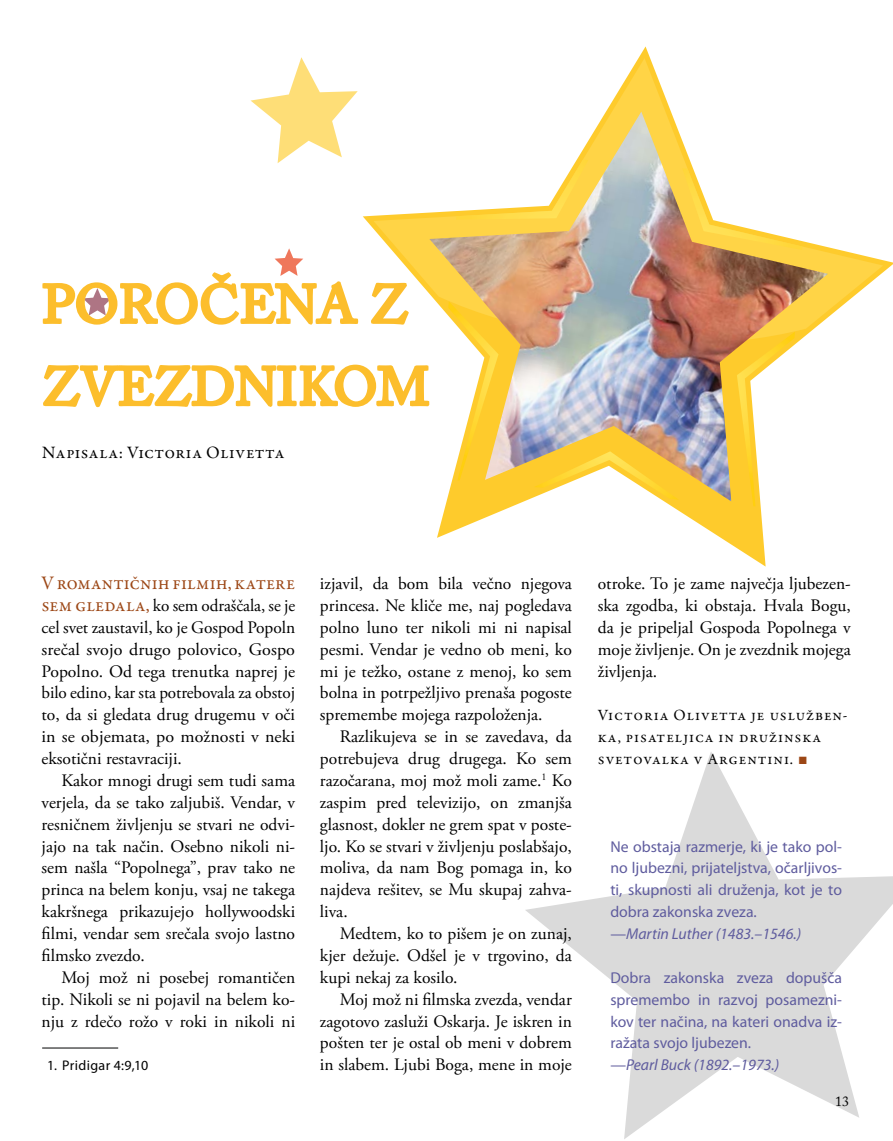
<style>
.page{position:relative;width:893px;height:1141px;background:#fff}
.page>*{position:absolute;margin:0;border:0;box-sizing:border-box;transform-origin:0 0}
.t1{font:52.5px/82.2px "Adobe Caslon Pro";letter-spacing:.015em;color:#fcbe2c}
.t2{font:19.25px "Garamond Premr Pro";letter-spacing:.01em;color:#9c4716}
.t3{font:17.5px/21.9px "Adobe Garamond Pro";color:#000;text-align:justify}
.t4{font:17.5px "Garamond Premr Pro";letter-spacing:.025em;color:#000}
.t5{font:15.75px/21.9px "Myriad Pro";color:#5f5c9e}
.t6{font:15.75px/21.9px "Garamond Premr Pro";letter-spacing:.06em;color:#000}
.t7{font:14px "Myriad Pro";letter-spacing:.025em;color:#000}
.t8{font:14px "Adobe Caslon Pro";color:#000}
.s1{font-family:"Garamond Premr Pro";font-size:19.25px;color:#9c4716}
.s2{font-family:"Arial";color:#9c4716}
.s3{font-style:italic}
</style>
<div class="page">
<svg style="left:363px;top:46px;width:530px;height:521px"></svg>
<svg style="left:373px;top:58px;width:510px;height:283px"></svg>
<svg style="left:737px;top:501px;width:60px;height:5px"></svg>
<svg style="left:525px;top:752px;width:368px;height:387px"></svg>
<svg style="left:251px;top:57px;width:107px;height:106px"></svg>
<img style="left:429px;top:112px;width:399px;height:389px">
<svg style="left:42px;top:248px;width:389px;height:161px"></svg>
<hr style="left:42px;top:1048px;width:76px;height:1px;background:#010202">
<h1 class="t1" style="left:43px;top:263px;width:388px">POROČENA Z<br>ZVEZDNIKOM</h1>
<p class="t4" style="left:42px;top:442px;width:244px">Napisala: Victoria Olivetta</p>
<p class="t2" style="left:42px;top:571px;width:255px">V romantičnih filmih, katere</p>
<p class="t3" style="left:42px;top:595px;width:255px"><span class="s1">sem gledala,</span> ko sem odraščala, se je cel svet zaustavil, ko je Gospod Popoln srečal svojo drugo polovico, Gospo Popolno. Od tega trenutka naprej je bilo edino, kar sta potrebovala za obstoj to, da si gledata drug drugemu v oči in se objemata, po možnosti v neki eksotični restavraciji.</p>
<p class="t3" style="left:42px;top:770px;width:255px;text-indent:20px">Kakor mnogi drugi sem tudi sama verjela, da se tako zaljubiš. Vendar, v resničnem življenju se stvari ne odvi&shy;jajo na tak način. Osebno nikoli ni&shy;sem našla “Popolnega”, prav tako ne princa na belem konju, vsaj ne takega kakršnega prikazujejo hollywoodski filmi, vendar sem srečala svojo lastno filmsko zvezdo.</p>
<p class="t3" style="left:42px;top:967px;width:255px;text-indent:20px">Moj mož ni posebej romantičen tip. Nikoli se ni pojavil na belem ko&shy;nju z rdečo rožo v roki in nikoli ni</p>
<p class="t7" style="left:47px;top:1057px;width:103px">1. Pridigar 4:9,10</p>
<p class="t3" style="left:320px;top:573px;width:253px">izjavil, da bom bila večno njegova princesa. Ne kliče me, naj pogledava polno luno ter nikoli mi ni napisal pesmi. Vendar je vedno ob meni, ko mi je težko, ostane z menoj, ko sem bolna in potrpežljivo prenaša pogoste spremembe mojega razpoloženja.</p>
<p class="t3" style="left:320px;top:726px;width:253px;text-indent:20px">Razlikujeva se in se zavedava, da potrebujeva drug drugega. Ko sem razočarana, moj mož moli zame.<sup>1</sup> Ko zaspim pred televizijo, on zmanjša glasnost, dokler ne grem spat v poste&shy;ljo. Ko se stvari v življenju poslabšajo, moliva, da nam Bog pomaga in, ko najdeva rešitev, se Mu skupaj zahva&shy;liva.</p>
<p class="t3" style="left:320px;top:923px;width:253px;text-indent:20px">Medtem, ko to pišem je on zunaj, kjer dežuje. Odšel je v trgovino, da kupi nekaj za kosilo.</p>
<p class="t3" style="left:320px;top:989px;width:253px;text-indent:20px">Moj mož ni filmska zvezda, vendar zagotovo zasluži Oskarja. Je iskren in pošten ter je ostal ob meni v dobrem in slabem. Ljubi Boga, mene in moje</p>
<p class="t3" style="left:598px;top:573px;width:255px">otroke. To je zame največja ljubezen&shy;ska zgodba, ki obstaja. Hvala Bogu, da je pripeljal Gospoda Popolnega v moje življenje. On je zvezdnik mojega življenja.</p>
<p class="t6" style="left:598px;top:705px;width:251px">Victoria Olivetta je uslužben&shy;ka, pisateljica in družinska svetovalka v Argentini. <span class="s2">■</span></p>
<p class="t5" style="left:610px;top:835px;width:233px">Ne obstaja razmerje, ki je tako pol&shy;no ljubezni, prijateljstva, očarljivos&shy;ti, skupnosti ali druženja, kot je to dobra zakonska zveza.<br>—<span class="s3">Martin Luther (1483.–1546.)</span></p>
<p class="t5" style="left:610px;top:966px;width:233px">Dobra zakonska zveza dopušča spremembo in razvoj posamezni&shy;kov ter načina, na kateri onadva iz&shy;ražata svojo ljubezen.<br>—<span class="s3">Pearl Buck (1892.–1973.)</span></p>
<p class="t8" style="left:835px;top:1093px;width:15px">13</p>
</div>
